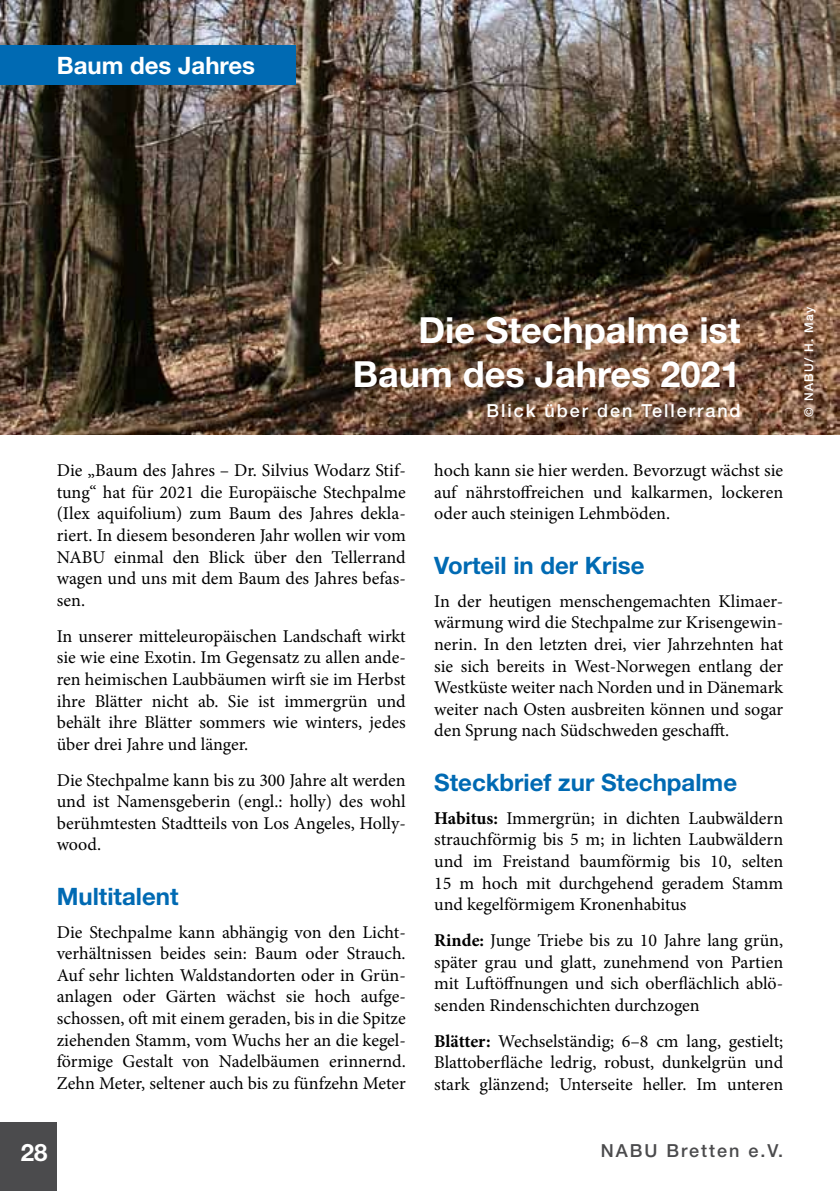
<style>
.page{position:relative;width:840px;height:1191px;background:#fff}
.page>*{position:absolute;margin:0;border:0;box-sizing:border-box;transform-origin:0 0}
.t1{font:700 36px/43.2px "Helvetica Neue LT Std";color:#fff;text-align:right}
.t2{font:700 24px "Helvetica Neue LT Std";color:#006ab3}
.t3{font:700 24px "Helvetica Neue LT Std";color:#fff}
.t4{font:18px/21.6px "Minion Pro";color:#000;text-align:justify}
.t5{font:500 18px "Helvetica Neue LT Std";letter-spacing:.11em;color:#fff}
.t6{font:500 18px "Helvetica Neue LT Std";letter-spacing:.11em;color:#4b4b4d}
.t7{font:500 12px "Helvetica Neue LT Std";letter-spacing:.11em;color:#fff}
.s1{font-weight:700}
</style>
<div class="page">
<div style="left:0;top:1123px;width:57px;height:68px;background:#4b4b4d"></div>
<img style="left:0;top:0;width:839px;height:435px">
<div style="left:0;top:45px;width:295px;height:40px;background:#006ab3"></div>
<h2 class="t3" style="left:57px;top:50px;width:200px">Baum des Jahres</h2>
<h1 class="t1" style="left:352px;top:308px;width:389px">Die Stechpalme ist<br>Baum des Jahres 2021</h1>
<p class="t5" style="left:486px;top:399px;width:255px">Blick über den Tellerrand</p>
<p class="t4" style="left:57px;top:460px;width:350px">Die „Baum des Jahres – Dr. Silvius Wodarz Stif&shy;tung“ hat für 2021 die Europäische Stechpalme (Ilex aquifolium) zum Baum des Jahres dekla&shy;riert. In diesem besonderen Jahr wollen wir vom NABU einmal den Blick über den Tellerrand wagen und uns mit dem Baum des Jahres befas&shy;sen.</p>
<p class="t4" style="left:57px;top:625px;width:350px">In unserer mitteleuropäischen Landschaft wirkt sie wie eine Exotin. Im Gegensatz zu allen ande&shy;ren heimischen Laubbäumen wirft sie im Herbst ihre Blätter nicht ab. Sie ist immergrün und behält ihre Blätter sommers wie winters, jedes über drei Jahre und länger.</p>
<p class="t4" style="left:57px;top:769px;width:350px">Die Stechpalme kann bis zu 300 Jahre alt werden und ist Namensgeberin (engl.: holly) des wohl berühmtesten Stadtteils von Los Angeles, Holly&shy;wood.</p>
<h2 class="t2" style="left:57px;top:881px;width:123px">Multitalent</h2>
<p class="t4" style="left:57px;top:921px;width:350px">Die Stechpalme kann abhängig von den Licht&shy;verhältnissen beides sein: Baum oder Strauch.<br>Auf sehr lichten Waldstandorten oder in Grün&shy;anlagen oder Gärten wächst sie hoch aufge&shy;schossen, oft mit einem geraden, bis in die Spitze ziehenden Stamm, vom Wuchs her an die kegel&shy;förmige Gestalt von Nadelbäumen erinnernd.<br>Zehn Meter, seltener auch bis zu fünfzehn Meter</p>
<p class="t4" style="left:434px;top:460px;width:350px">hoch kann sie hier werden. Bevorzugt wächst sie auf nährstoffreichen und kalkarmen, lockeren oder auch steinigen Lehmböden.</p>
<h2 class="t2" style="left:434px;top:550px;width:212px">Vorteil in der Krise</h2>
<p class="t4" style="left:434px;top:590px;width:350px">In der heutigen menschengemachten Klimaer&shy;wärmung wird die Stechpalme zur Krisengewin&shy;nerin. In den letzten drei, vier Jahrzehnten hat sie sich bereits in West-Norwegen entlang der Westküste weiter nach Norden und in Dänemark weiter nach Osten ausbreiten können und sogar den Sprung nach Südschweden geschafft.</p>
<h2 class="t2" style="left:434px;top:767px;width:304px">Steckbrief zur Stechpalme</h2>
<p class="t4" style="left:434px;top:807px;width:350px"><span class="s1">Habitus:</span> Immergrün; in dichten Laubwäldern strauchförmig bis 5 m; in lichten Laubwäldern und im Freistand baumförmig bis 10, selten 15 m hoch mit durchgehend geradem Stamm und kegelförmigem Kronenhabitus</p>
<p class="t4" style="left:434px;top:929px;width:350px"><span class="s1">Rinde:</span> Junge Triebe bis zu 10 Jahre lang grün, später grau und glatt, zunehmend von Partien mit Luftöffnungen und sich oberflächlich ablö&shy;senden Rindenschichten durchzogen</p>
<p class="t4" style="left:434px;top:1030px;width:350px"><span class="s1">Blätter:</span> Wechselständig; 6–8 cm lang, gestielt; Blattoberfläche ledrig, robust, dunkelgrün und stark glänzend; Unterseite heller. Im unteren</p>
<h2 class="t3" style="left:21px;top:1138px;width:28px">28</h2>
<p class="t6" style="left:600px;top:1139px;width:184px">NABU Bretten e.V.</p>
<p class="t7" style="left:801px;top:417px;width:112px;rotate:-90deg">© NABU/ H. May</p>
</div>
